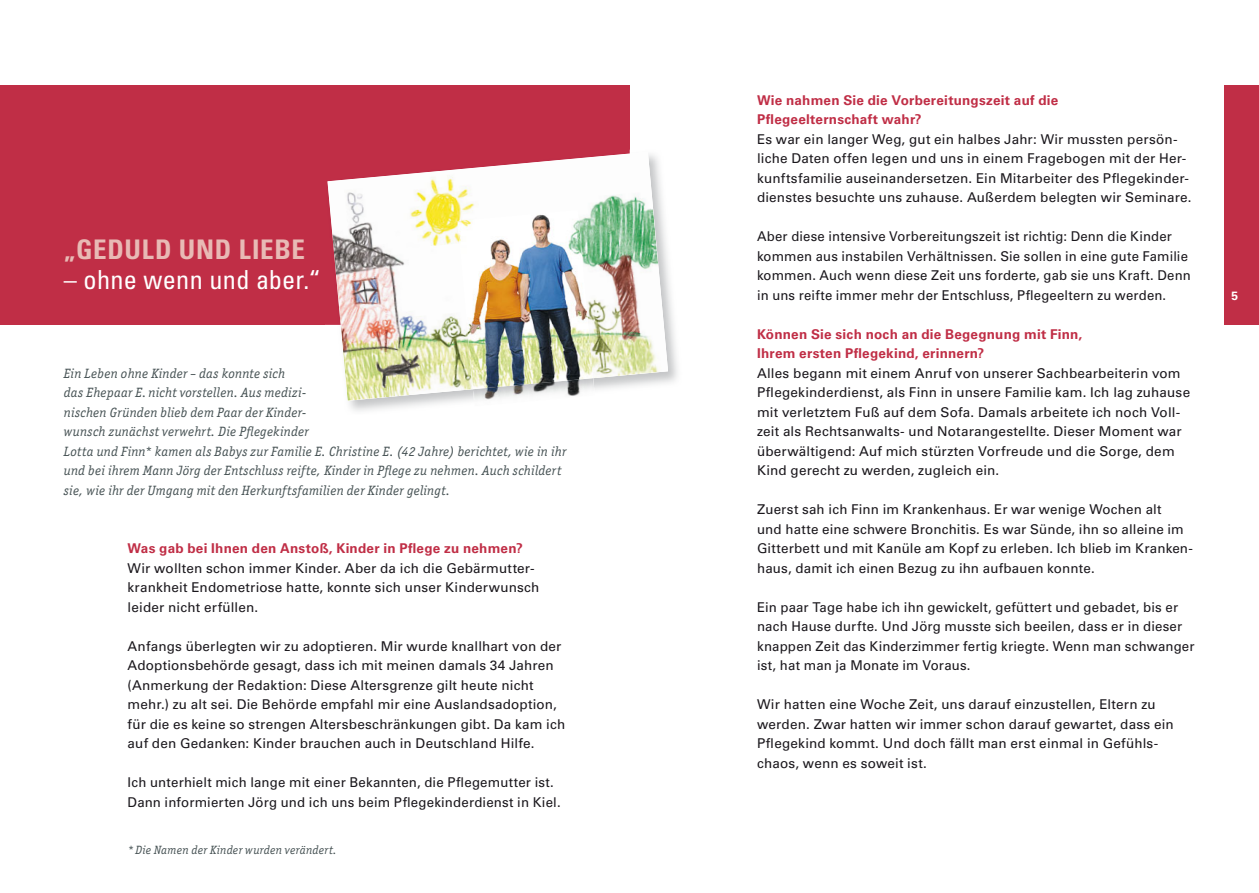
<style>
.page{position:relative;width:1259px;height:893px;background:#fff}
.page>*{position:absolute;margin:0;border:0;box-sizing:border-box;transform-origin:0 0}
.t1{font:700 condensed 27px "Univers LT";letter-spacing:.025em;color:#e8bab5}
.t2{font:condensed 26.25px "Univers LT";letter-spacing:.015em;color:#fff}
.t3{font:13.5px/19.5px "Univers LT";letter-spacing:.01em;color:#1a171c}
.t4{font:italic 13.5px/19.5px "Officina Ser ITC";letter-spacing:.02em;color:#445052}
.t5{font:700 13.5px/19.5px "Univers LT";letter-spacing:.02em;color:#c02e46}
.t6{font:italic 12px "Officina Ser ITC";letter-spacing:.025em;color:#445052}
.t7{font:700 12px "Univers LT";color:#fff}
</style>
<div class="page">
<div style="left:1225px;top:85px;width:34px;height:240px;background:#c02e46"></div>
<div style="left:0;top:85px;width:629px;height:240px;background:#c02e46"></div>
<img style="left:629px;top:150px;width:49px;height:233px">
<img style="left:327px;top:152px;width:341px;height:249px">
<img style="left:587px;top:378px;width:8px;height:18px">
<img style="left:473px;top:389px;width:114px;height:17px">
<img style="left:457px;top:210px;width:136px;height:179px">
<h1 class="t1" style="left:64px;top:240px;width:243px">„GEDULD UND LIEBE</h1>
<h2 class="t2" style="left:64px;top:270px;width:258px">– ohne wenn und aber.“</h2>
<p class="t4" style="left:64px;top:364px;width:504px">Ein Leben ohne Kinder – das konnte sich<br>das Ehepaar E. nicht vorstellen. Aus medizi-<br>nischen Gründen blieb dem Paar der Kinder-<br>wunsch zunächst verwehrt. Die Pflegekinder<br>Lotta und Finn* kamen als Babys zur Familie E. Christine E. (42 Jahre) berichtet, wie in ihr und bei ihrem Mann Jörg der Entschluss reifte, Kinder in Pflege zu nehmen. Auch schildert sie, wie ihr der Umgang mit den Herkunftsfamilien der Kinder gelingt.</p>
<p class="t5" style="left:128px;top:540px;width:397px">Was gab bei Ihnen den Anstoß, Kinder in Pflege zu nehmen?</p>
<p class="t3" style="left:128px;top:559px;width:413px">Wir wollten schon immer Kinder. Aber da ich die Gebärmutter&shy;krankheit Endometriose hatte, konnte sich unser Kinderwunsch leider nicht erfüllen.</p>
<p class="t3" style="left:128px;top:637px;width:439px">Anfangs überlegten wir zu adoptieren. Mir wurde knallhart von der Adoptionsbehörde gesagt, dass ich mit meinen damals 34 Jahren (Anmerkung der Redaktion: Diese Altersgrenze gilt heute nicht mehr.) zu alt sei. Die Behörde empfahl mir eine Auslandsadoption, für die es keine so strengen Altersbeschränkungen gibt. Da kam ich auf den Gedanken: Kinder brauchen auch in Deutschland Hilfe.</p>
<p class="t3" style="left:128px;top:774px;width:434px">Ich unterhielt mich lange mit einer Bekannten, die Pflegemutter ist.<br>Dann informierten Jörg und ich uns beim Pflegekinderdienst in Kiel.</p>
<p class="t6" style="left:128px;top:845px;width:211px">* Die Namen der Kinder wurden verändert.</p>
<p class="t5" style="left:757px;top:91px;width:303px">Wie nahmen Sie die Vorbereitungszeit auf die<br>Pflegeelternschaft wahr?</p>
<p class="t3" style="left:757px;top:130px;width:436px">Es war ein langer Weg, gut ein halbes Jahr: Wir mussten persön&shy;liche Daten offen legen und uns in einem Fragebogen mit der Her&shy;kunftsfamilie auseinandersetzen. Ein Mitarbeiter des Pflegekinder&shy;dienstes besuchte uns zuhause. Außerdem belegten wir Seminare.</p>
<p class="t3" style="left:757px;top:228px;width:435px">Aber diese intensive Vorbereitungszeit ist richtig: Denn die Kinder kommen aus instabilen Verhältnissen. Sie sollen in eine gute Familie kommen. Auch wenn diese Zeit uns forderte, gab sie uns Kraft. Denn in uns reifte immer mehr der Entschluss, Pflegeeltern zu werden.</p>
<p class="t5" style="left:757px;top:325px;width:327px">Können Sie sich noch an die Begegnung mit Finn,<br>Ihrem ersten Pflegekind, erinnern?</p>
<p class="t3" style="left:757px;top:364px;width:434px">Alles begann mit einem Anruf von unserer Sachbearbeiterin vom Pflegekinderdienst, als Finn in unsere Familie kam. Ich lag zuhause mit verletztem Fuß auf dem Sofa. Damals arbeitete ich noch Voll&shy;zeit als Rechtsanwalts- und Notarangestellte. Dieser Moment war überwältigend: Auf mich stürzten Vorfreude und die Sorge, dem Kind gerecht zu werden, zugleich ein.</p>
<p class="t3" style="left:757px;top:501px;width:437px">Zuerst sah ich Finn im Krankenhaus. Er war wenige Wochen alt<br>und hatte eine schwere Bronchitis. Es war Sünde, ihn so alleine im Gitter bett und mit Kanüle am Kopf zu erleben. Ich blieb im Kranken&shy;haus, damit ich einen Bezug zu ihn aufbauen konnte.</p>
<p class="t3" style="left:757px;top:598px;width:439px">Ein paar Tage habe ich ihn gewickelt, gefüttert und gebadet, bis er nach Hause durfte. Und Jörg musste sich beeilen, dass er in dieser knappen Zeit das Kinderzimmer fertig kriegte. Wenn man schwanger ist, hat man ja Monate im Voraus.</p>
<p class="t3" style="left:757px;top:696px;width:418px">Wir hatten eine Woche Zeit, uns darauf einzustellen, Eltern zu werden. Zwar hatten wir immer schon darauf gewartet, dass ein Pflegekind kommt. Und doch fällt man erst einmal in Gefühls&shy;chaos, wenn es soweit ist.</p>
<p class="t7" style="left:1231px;top:291px;width:8px">5</p>
</div>
